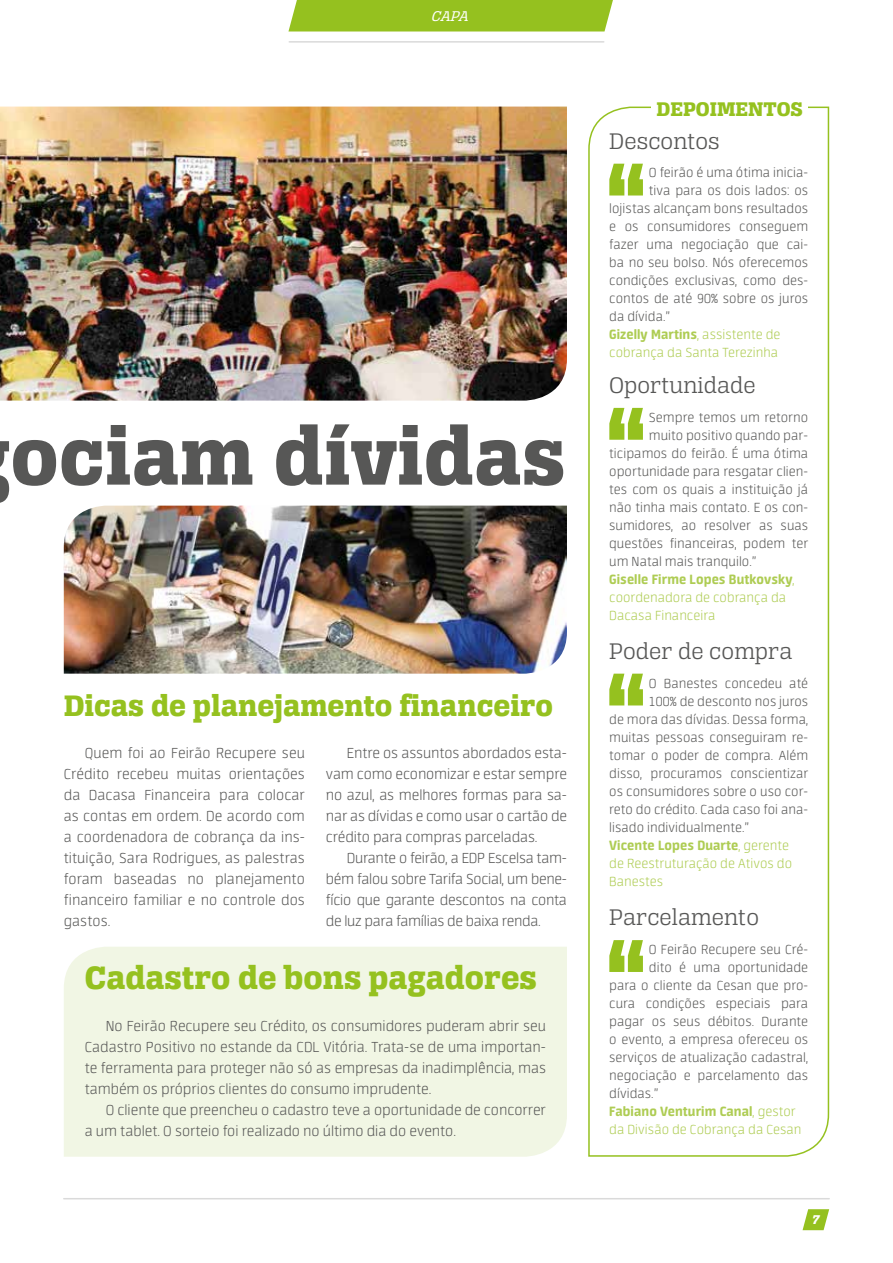
<style>
.page{position:relative;width:893px;height:1263px;background:#fff}
.page>*{position:absolute;margin:0;border:0;box-sizing:border-box;transform-origin:0 0}
.t1{font:86.1px "Alianza Slab 800";letter-spacing:.005em;color:#575756}
.t2{font:34.5px "Alianza Slab 800";color:#95c11f}
.t3{font:31.5px "Alianza Slab 800";color:#95c11f}
.t4{font:24px "Alianza Slab 300";letter-spacing:.005em;color:#575756}
.t5{font:21px "Alianza Slab 800";color:#95c11f}
.t6{font:200 16.5px/21px "Neuron";color:#575756;text-align:justify}
.t7{font:200 15px "Neuron";letter-spacing:.005em;color:#575756}
.t8{font:200 15px "Neuron";letter-spacing:.005em;color:#aecc53}
.t9{font:800 15px "Neuron";letter-spacing:.005em;color:#aecc53}
.t10{font:italic 15px "Alianza Slab 400";color:#fff}
.t11{font:italic 13.5px "Alianza Slab 800";color:#fff}
.s1{font-weight:200}
</style>
<div class="page">
<hr style="left:64px;top:1198px;width:765px;height:1px;background:#dadada">
<div style="left:64px;top:947px;width:503px;height:210px;background:#f1f6e4"></div>
<svg style="left:588px;top:106px;width:242px;height:1051px"></svg>
<div style="left:288px;top:0;width:325px;height:32px;background:#95c11f"></div>
<hr style="left:289px;top:41px;width:315px;height:2px;background:#dadada">
<svg style="left:803px;top:1209px;width:26px;height:21px"></svg>
<img style="left:64px;top:506px;width:503px;height:168px">
<div style="left:651px;top:97px;width:157px;height:19px;background:#fff"></div>
<svg style="left:609px;top:164px;width:34px;height:31px"></svg>
<svg style="left:609px;top:408px;width:34px;height:32px"></svg>
<svg style="left:609px;top:674px;width:34px;height:31px"></svg>
<svg style="left:609px;top:940px;width:34px;height:32px"></svg>
<img style="left:0;top:107px;width:567px;height:294px">
<p class="t10" style="left:431px;top:8px;width:38px">CAPA</p>
<h1 class="t1" style="left:11px;top:407px;width:556px">ociam dívidas</h1>
<h3 class="t3" style="left:64px;top:687px;width:491px">Dicas de planejamento financeiro</h3>
<p class="t6" style="left:64px;top:742px;width:243px;text-indent:21px">Quem foi ao Feirão Recupere seu Crédito recebeu muitas orientações da Dacasa Financeira para colocar as contas em ordem. De acordo com a coordenadora de cobrança da ins&shy;tituição, Sara Rodrigues, as palestras foram baseadas no planejamento financeiro familiar e no controle dos gastos.</p>
<p class="t6" style="left:326px;top:742px;width:243px;text-indent:21px">Entre os assuntos abordados esta&shy;vam como economizar e estar sempre no azul, as melhores formas para sa&shy;nar as dívidas e como usar o cartão de crédito para compras parceladas.</p>
<p class="t6" style="left:326px;top:847px;width:243px;text-indent:21px">Durante o feirão, a EDP Escelsa tam&shy;bém falou sobre Tarifa Social, um bene&shy;fício que garante descontos na conta de luz para famílias de baixa renda.</p>
<h2 class="t2" style="left:85px;top:957px;width:454px">Cadastro de bons pagadores</h2>
<p class="t6" style="left:85px;top:1015px;width:463px;text-indent:21px">No Feirão Recupere seu Crédito, os consumidores puderam abrir seu Cadastro Positivo no estande da CDL Vitória. Trata-se de uma importan&shy;te ferramenta para proteger não só as empresas da inadimplência, mas também os próprios clientes do consumo imprudente.</p>
<p class="t6" style="left:85px;top:1099px;width:463px;text-indent:21px">O cliente que preencheu o cadastro teve a oportunidade de concorrer a um tablet. O sorteio foi realizado no último dia do evento.</p>
<h3 class="t5" style="left:657px;top:97px;width:146px">Depoimentos</h3>
<h3 class="t4" style="left:609px;top:127px;width:112px">Descontos</h3>
<p class="t7" style="left:649px;top:165px;width:161px">O feirão é uma ótima inicia-</p>
<p class="t7" style="left:649px;top:183px;width:161px">tiva para os dois lados: os</p>
<p class="t7" style="left:609px;top:201px;width:200px">lojistas alcançam bons resultados</p>
<p class="t7" style="left:609px;top:219px;width:200px">e os consumidores conseguem</p>
<p class="t7" style="left:609px;top:237px;width:200px">fazer uma negociação que cai-</p>
<p class="t7" style="left:609px;top:255px;width:200px">ba no seu bolso. Nós oferecemos</p>
<p class="t7" style="left:609px;top:273px;width:200px">condições exclusivas, como des-</p>
<p class="t7" style="left:609px;top:291px;width:200px">contos de até 90% sobre os juros</p>
<p class="t7" style="left:609px;top:309px;width:63px">da dívida.”</p>
<p class="t9" style="left:609px;top:326px;width:173px">Gizelly Martins<span class="s1">, assistente de</span></p>
<p class="t8" style="left:609px;top:345px;width:170px">cobrança da Santa Terezinha</p>
<h3 class="t4" style="left:609px;top:372px;width:148px">Oportunidade</h3>
<p class="t7" style="left:649px;top:409px;width:161px">Sempre temos um retorno</p>
<p class="t7" style="left:649px;top:427px;width:161px">muito positivo quando par-</p>
<p class="t7" style="left:609px;top:445px;width:200px">ticipamos do feirão. É uma ótima</p>
<p class="t7" style="left:609px;top:463px;width:200px">oportunidade para resgatar clien-</p>
<p class="t7" style="left:609px;top:481px;width:200px">tes com os quais a instituição já</p>
<p class="t7" style="left:609px;top:499px;width:200px">não tinha mais contato. E os con-</p>
<p class="t7" style="left:609px;top:517px;width:200px">sumidores, ao resolver as suas</p>
<p class="t7" style="left:609px;top:535px;width:200px">questões financeiras, podem ter</p>
<p class="t7" style="left:609px;top:553px;width:149px">um Natal mais tranquilo.”</p>
<p class="t9" style="left:609px;top:570px;width:187px">Giselle Firme Lopes Butkovsky<span class="s1">,</span></p>
<p class="t8" style="left:609px;top:589px;width:178px">coordenadora de cobrança da</p>
<p class="t8" style="left:609px;top:607px;width:108px">Dacasa Financeira</p>
<h3 class="t4" style="left:609px;top:638px;width:184px">Poder de compra</h3>
<p class="t7" style="left:649px;top:675px;width:161px">O Banestes concedeu até</p>
<p class="t7" style="left:649px;top:693px;width:161px">100% de desconto nos juros</p>
<p class="t7" style="left:609px;top:711px;width:200px">de mora das dívidas. Dessa forma,</p>
<p class="t7" style="left:609px;top:729px;width:200px">muitas pessoas conseguiram re-</p>
<p class="t7" style="left:609px;top:747px;width:200px">tomar o poder de compra. Além</p>
<p class="t7" style="left:609px;top:765px;width:200px">disso, procuramos conscientizar</p>
<p class="t7" style="left:609px;top:783px;width:200px">os consumidores sobre o uso cor-</p>
<p class="t7" style="left:609px;top:801px;width:200px">reto do crédito. Cada caso foi ana-</p>
<p class="t7" style="left:609px;top:819px;width:141px">lisado individualmente.”</p>
<p class="t9" style="left:609px;top:836px;width:181px">Vicente Lopes Duarte<span class="s1">, gerente</span></p>
<p class="t8" style="left:609px;top:855px;width:184px">de Reestruturação de Ativos do</p>
<p class="t8" style="left:609px;top:873px;width:55px">Banestes</p>
<h3 class="t4" style="left:609px;top:904px;width:151px">Parcelamento</h3>
<p class="t7" style="left:649px;top:941px;width:161px">O Feirão Recupere seu Cré-</p>
<p class="t7" style="left:649px;top:959px;width:161px">dito é uma oportunidade</p>
<p class="t7" style="left:609px;top:977px;width:200px">para o cliente da Cesan que pro-</p>
<p class="t7" style="left:609px;top:995px;width:200px">cura condições especiais para</p>
<p class="t7" style="left:609px;top:1013px;width:200px">pagar os seus débitos. Durante</p>
<p class="t7" style="left:609px;top:1031px;width:200px">o evento, a empresa ofereceu os</p>
<p class="t7" style="left:609px;top:1049px;width:200px">serviços de atualização cadastral,</p>
<p class="t7" style="left:609px;top:1067px;width:200px">negociação e parcelamento das</p>
<p class="t7" style="left:609px;top:1085px;width:51px">dívidas.”</p>
<p class="t9" style="left:609px;top:1102px;width:188px">Fabiano Venturim Canal<span class="s1">, gestor</span></p>
<p class="t8" style="left:609px;top:1121px;width:194px">da Divisão de Cobrança da Cesan</p>
<p class="t11" style="left:811px;top:1212px;width:13px">7</p>
</div>
